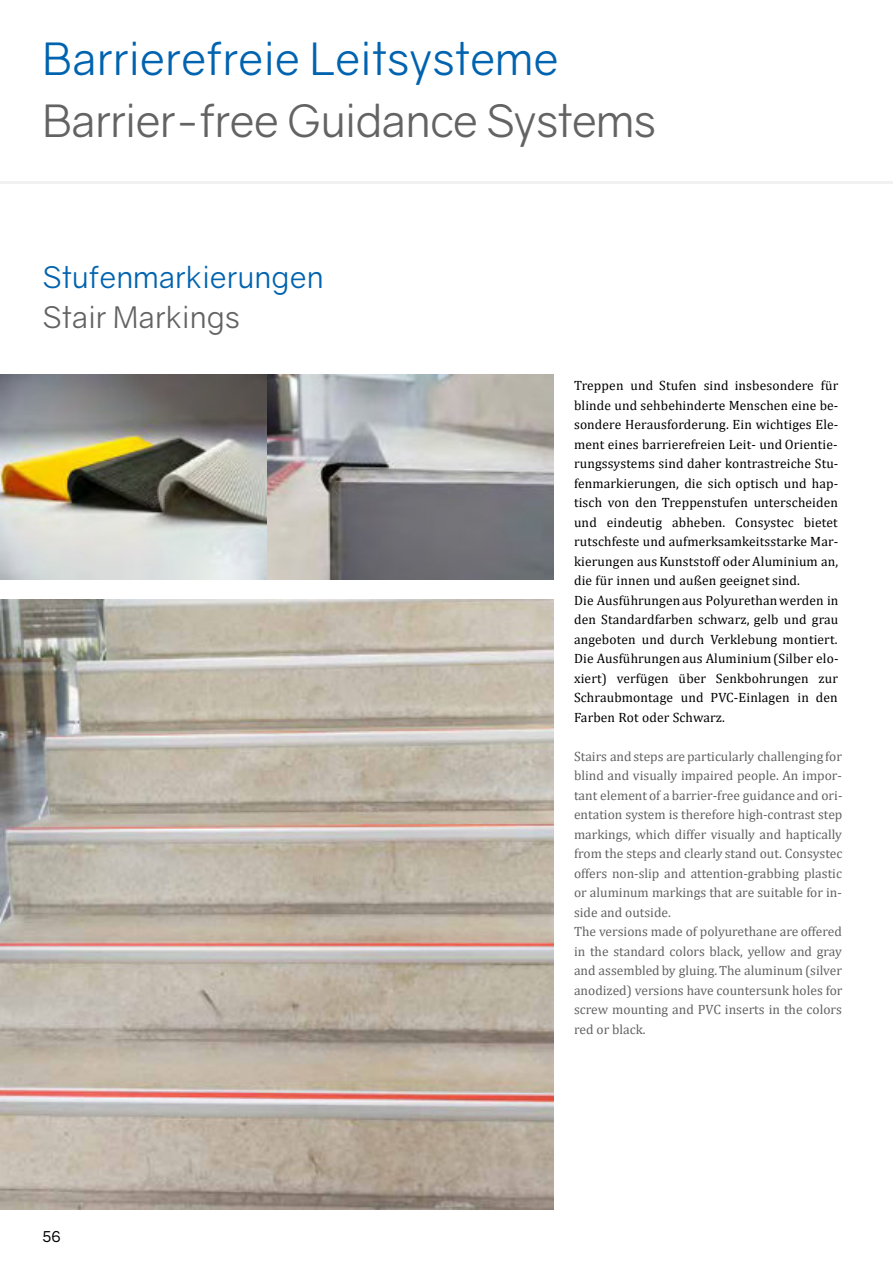
<style>
.page{position:relative;width:893px;height:1263px;background:#fff}
.page>*{position:absolute;margin:0;border:0;box-sizing:border-box;transform-origin:0 0}
.t1{font:45px "Gravity";letter-spacing:-.02em;color:#646363}
.t2{font:45px "Gravity";color:#0063af}
.t3{font:30px "Gravity";color:#0063af}
.t4{font:30px "Gravity";color:#646363}
.t5{font:15px "Gravity";color:#000}
.t6{font:13.5px/19.5px "Cambria";letter-spacing:.01em;color:#000}
.t7{font:13.5px/19.5px "Cambria";color:#646363}
</style>
<div class="page">
<img style="left:0;top:600px;width:554px;height:609px">
<img style="left:0;top:374px;width:554px;height:205px">
<h1 class="t2" style="left:43px;top:42px;width:518px">Barrierefreie Leitsysteme</h1>
<h1 class="t1" style="left:43px;top:103px;width:615px">Barrier-free Guidance Systems</h1>
<h2 class="t3" style="left:43px;top:265px;width:283px">Stufenmarkierungen</h2>
<h2 class="t4" style="left:43px;top:306px;width:199px">Stair Markings</h2>
<p class="t5" style="left:43px;top:1230px;width:20px">56</p>
<p class="t6" style="left:574px;top:376px;width:266px">Treppen und Stufen sind insbesondere für blinde und sehbehinderte Menschen eine be&shy;sondere Herausforderung. Ein wichtiges Ele&shy;ment eines barrierefreien Leit- und Orientie&shy;rungssystems sind daher kontrastreiche Stu&shy;fenmarkierungen, die sich optisch und hap&shy;tisch von den Treppenstufen unterscheiden und eindeutig abheben. Consystec bietet rutschfeste und aufmerksamkeitsstarke Mar&shy;kierungen ausKunststoff oder Aluminium an, die für innen und außen geeignet sind.<br>Die Ausführungen aus Polyurethanwerden in den Standardfarben schwarz, gelb und grau angeboten und durch Verklebung montiert.<br>Die Ausführungen aus Aluminium (Silber elo&shy;xiert) verfügen über Senkbohrungen zur Schraubmontage und PVC-Einlagen in den Farben Rot oder Schwarz.</p>
<p class="t7" style="left:574px;top:747px;width:270px">Stairs andsteps areparticularly challenging for blind and visually impaired people. An impor&shy;tant element of a barrier-free guidance and ori&shy;entation system is therefore high-contrast step markings, which differ visually and haptically from the steps and clearly stand out. Consystec offers non-slip and attention-grabbing plastic or aluminum markings that are suitable for in&shy;side and outside.<br>The versions made of polyurethane are offered in the standard colors black, yellow and gray and assembled by gluing. The aluminum (silver anodized) versions have countersunk holes for screw mounting and PVC inserts in the colors red or black.</p>
</div>
